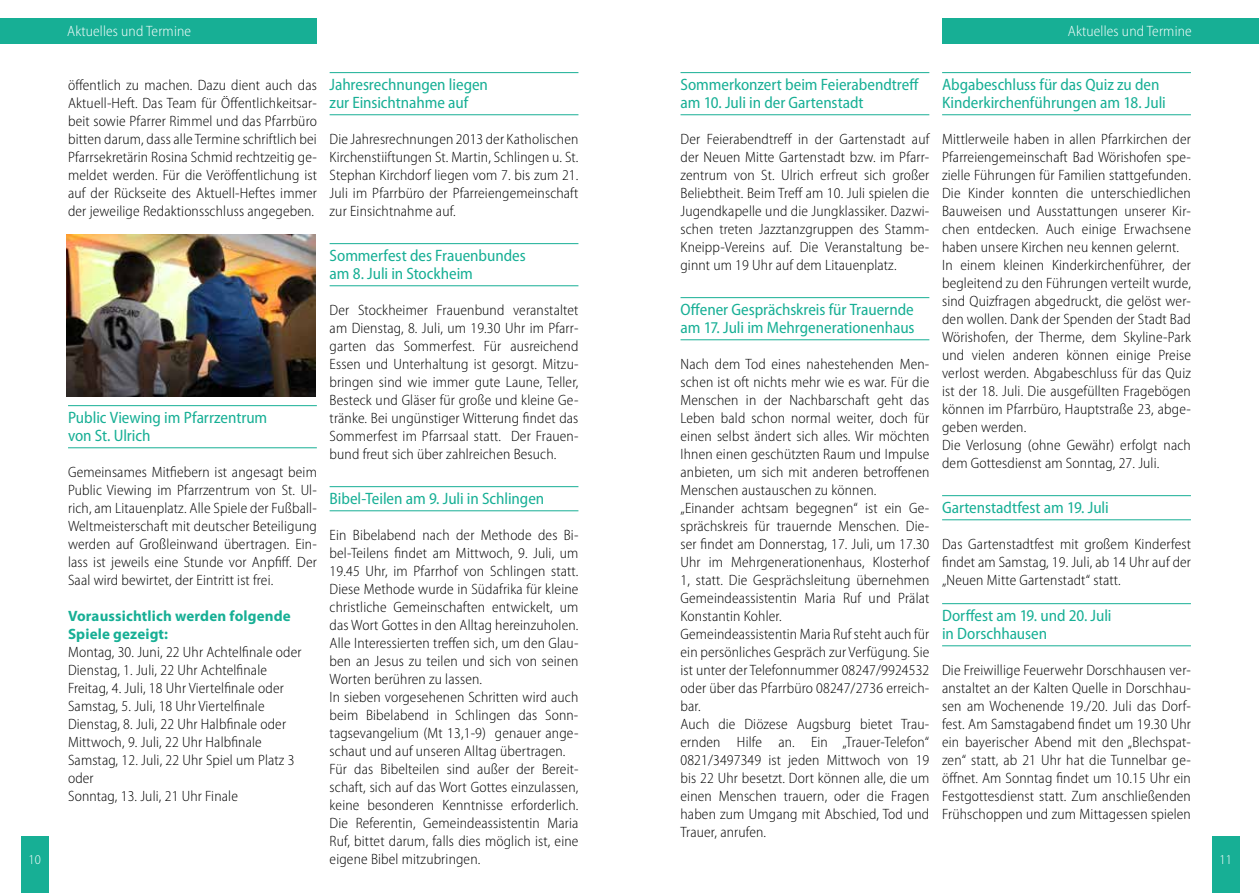
<style>
.page{position:relative;width:1259px;height:893px;background:#fff}
.page>*{position:absolute;margin:0;border:0;box-sizing:border-box;transform-origin:0 0}
.t1{font:semi-condensed 16.5px/18px "Myriad Pro";letter-spacing:-.005em;color:#17af95}
.t2{font:300 semi-condensed 15px/18px "Myriad Pro";letter-spacing:.01em;color:#000;text-align:justify}
.t3{font:700 15px/18px "Myriad Pro";letter-spacing:.01em;color:#17af95}
.t4{font:300 semi-condensed 15px "Myriad Pro";letter-spacing:.01em;color:#fff}
.t5{font:300 semi-condensed 13.5px "Myriad Pro";color:#fff}
</style>
<div class="page">
<div style="left:0;top:18px;width:317px;height:26px;background:#17af95"></div>
<div style="left:942px;top:18px;width:317px;height:26px;background:#17af95"></div>
<div style="left:1211px;top:837px;width:28px;height:56px;background:#17af95"></div>
<div style="left:21px;top:837px;width:28px;height:56px;background:#17af95"></div>
<hr style="left:68px;top:405px;width:249px;height:1px;background:#17af95">
<hr style="left:68px;top:447px;width:249px;height:1px;background:#17af95">
<hr style="left:330px;top:72px;width:248px;height:1px;background:#17af95">
<hr style="left:330px;top:114px;width:248px;height:1px;background:#17af95">
<hr style="left:330px;top:243px;width:248px;height:1px;background:#17af95">
<hr style="left:330px;top:285px;width:248px;height:1px;background:#17af95">
<hr style="left:330px;top:486px;width:248px;height:1px;background:#17af95">
<hr style="left:330px;top:510px;width:248px;height:1px;background:#17af95">
<hr style="left:680px;top:72px;width:249px;height:1px;background:#17af95">
<hr style="left:680px;top:114px;width:249px;height:1px;background:#17af95">
<hr style="left:680px;top:297px;width:249px;height:1px;background:#17af95">
<hr style="left:680px;top:339px;width:249px;height:1px;background:#17af95">
<hr style="left:942px;top:72px;width:249px;height:1px;background:#17af95">
<hr style="left:942px;top:114px;width:249px;height:1px;background:#17af95">
<hr style="left:942px;top:495px;width:249px;height:1px;background:#17af95">
<hr style="left:942px;top:519px;width:249px;height:1px;background:#17af95">
<hr style="left:942px;top:603px;width:249px;height:1px;background:#17af95">
<hr style="left:942px;top:645px;width:249px;height:1px;background:#17af95">
<img style="left:67px;top:234px;width:249px;height:162px">
<p class="t5" style="left:29px;top:852px;width:14px">10</p>
<p class="t4" style="left:67px;top:23px;width:125px">Aktuelles und Termine</p>
<p class="t2" style="left:68px;top:76px;width:250px">öffentlich zu machen. Dazu dient auch das Aktuell-Heft. Das Team für Öffentlichkeitsar&shy;beit sowie Pfarrer Rimmel und das Pfarrbüro bitten darum, dass alle Termine schriftlich bei Pfarrsekretärin Rosina Schmid rechtzeitig ge&shy;meldet werden. Für die Veröffentlichung ist auf der Rückseite des Aktuell-Heftes immer der jeweilige Redaktionsschluss angegeben.</p>
<p class="t1" style="left:68px;top:409px;width:201px">Public Viewing im Pfarrzentrum von St. Ulrich</p>
<p class="t2" style="left:68px;top:463px;width:250px">Gemeinsames Mitfiebern ist angesagt beim Public Viewing im Pfarrzentrum von St. Ul&shy;rich, am Litauenplatz. Alle Spiele der Fußball-Weltmeisterschaft mit deutscher Beteiligung werden auf Großleinwand übertragen. Ein&shy;lass ist jeweils eine Stunde vor Anpfiff. Der Saal wird bewirtet, der Eintritt ist frei.</p>
<p class="t3" style="left:68px;top:606px;width:224px">Voraussichtlich werden folgende<br>Spiele gezeigt:</p>
<p class="t2" style="left:68px;top:643px;width:235px;text-align:left">Montag, 30. Juni, 22 Uhr Achtelfinale oder Dienstag, 1. Juli, 22 Uhr Achtelfinale Freitag, 4. Juli, 18 Uhr Viertelfinale oder Samstag, 5. Juli, 18 Uhr Viertelfinale Dienstag, 8. Juli, 22 Uhr Halbfinale oder Mittwoch, 9. Juli, 22 Uhr Halbfinale Samstag, 12. Juli, 22 Uhr Spiel um Platz 3 oder<br>Sonntag, 13. Juli, 21 Uhr Finale</p>
<p class="t1" style="left:330px;top:76px;width:160px">Jahresrechnungen liegen zur Einsichtnahme auf</p>
<p class="t2" style="left:330px;top:130px;width:250px">Die Jahresrechnungen 2013 der Katholischen Kirchenstiiftungen St. Martin, Schlingen u. St.<br>Stephan Kirchdorf liegen vom 7. bis zum 21.<br>Juli im Pfarrbüro der Pfarreiengemeinschaft zur Einsichtnahme auf.</p>
<p class="t1" style="left:330px;top:247px;width:198px">Sommerfest des Frauenbundes am 8. Juli in Stockheim</p>
<p class="t2" style="left:330px;top:301px;width:250px">Der Stockheimer Frauenbund veranstaltet am Dienstag, 8. Juli, um 19.30 Uhr im Pfarr&shy;garten das Sommerfest. Für ausreichend Essen und Unterhaltung ist gesorgt. Mitzu&shy;bringen sind wie immer gute Laune, Teller, Besteck und Gläser für große und kleine Ge&shy;tränke. Bei ungünstiger Witterung findet das Sommerfest im Pfarrsaal statt. Der Frauen&shy;bund freut sich über zahlreichen Besuch.</p>
<p class="t1" style="left:330px;top:490px;width:216px">Bibel-Teilen am 9. Juli in Schlingen</p>
<p class="t2" style="left:330px;top:526px;width:250px;text-align:left">Ein Bibelabend nach der Methode des Bi&shy;bel-Teilens findet am Mittwoch, 9. Juli, um 19.45 Uhr, im Pfarrhof von Schlingen statt.<br>Diese Methode wurde in Südafrika für kleine christliche Gemeinschaften entwickelt, um das Wort Gottes in den Alltag hereinzuholen.<br>Alle Interessierten treffen sich, um den Glau&shy;ben an Jesus zu teilen und sich von seinen Worten berühren zu lassen.<br>In sieben vorgesehenen Schritten wird auch beim Bibelabend in Schlingen das Sonn&shy;tagsevangelium (Mt 13,1-9) genauer ange&shy;schaut und auf unseren Alltag übertragen.<br>Für das Bibelteilen sind außer der Bereit&shy;schaft, sich auf das Wort Gottes einzulassen, keine besonderen Kenntnisse erforderlich.<br>Die Referentin, Gemeindeassistentin Maria Ruf, bittet darum, falls dies möglich ist, eine eigene Bibel mitzubringen.</p>
<p class="t4" style="left:1068px;top:23px;width:125px">Aktuelles und Termine</p>
<p class="t1" style="left:680px;top:76px;width:240px">Sommerkonzert beim Feierabendtreff am 10. Juli in der Gartenstadt</p>
<p class="t2" style="left:680px;top:130px;width:250px">Der Feierabendtreff in der Gartenstadt auf der Neuen Mitte Gartenstadt bzw. im Pfarr&shy;zentrum von St. Ulrich erfreut sich großer Beliebtheit. Beim Treff am 10. Juli spielen die Jugendkapelle und die Jungklassiker. Dazwi&shy;schen treten Jazztanzgruppen des Stamm-Kneipp-Vereins auf. Die Veranstaltung be&shy;ginnt um 19 Uhr auf dem Litauenplatz.</p>
<p class="t1" style="left:680px;top:301px;width:236px">Offener Gesprächskreis für Trauernde am 17. Juli im Mehrgenerationenhaus</p>
<p class="t2" style="left:680px;top:355px;width:250px;text-align:left">Nach dem Tod eines nahestehenden Men&shy;schen ist oft nichts mehr wie es war. Für die Menschen in der Nachbarschaft geht das Leben bald schon normal weiter, doch für einen selbst ändert sich alles. Wir möchten Ihnen einen geschützten Raum und Impulse anbieten, um sich mit anderen betroffenen Menschen austauschen zu können. „Einander achtsam begegnen“ ist ein Ge&shy;sprächskreis für trauernde Menschen. Die&shy;ser findet am Donnerstag, 17. Juli, um 17.30<br>Uhr im Mehrgenerationenhaus, Klosterhof 1, statt. Die Gesprächsleitung übernehmen Gemeindeassistentin Maria Ruf und Prälat Konstantin Kohler.<br>Gemeindeassistentin Maria Ruf steht auch für ein persönliches Gespräch zur Verfügung. Sie ist unter der Telefonnummer 08247/9924532 oder über das Pfarrbüro 08247/2736 erreich&shy;bar.<br>Auch die Diözese Augsburg bietet Trau&shy;ernden Hilfe an. Ein „Trauer-Telefon“ 0821/3497349 ist jeden Mittwoch von 19 bis 22 Uhr besetzt. Dort können alle, die um einen Menschen trauern, oder die Fragen haben zum Umgang mit Abschied, Tod und Trauer, anrufen.</p>
<p class="t1" style="left:942px;top:76px;width:225px">Abgabeschluss für das Quiz zu den<br>Kinderkirchenführungen am 18. Juli</p>
<p class="t2" style="left:942px;top:130px;width:250px;text-align:left">Mittlerweile haben in allen Pfarrkirchen der Pfarreiengemeinschaft Bad Wörishofen spe&shy;zielle Führungen für Familien stattgefunden.<br>Die Kinder konnten die unterschiedlichen Bauweisen und Ausstattungen unserer Kir&shy;chen entdecken. Auch einige Erwachsene haben unsere Kirchen neu kennen gelernt.<br>In einem kleinen Kinderkirchenführer, der begleitend zu den Führungen verteilt wurde, sind Quizfragen abgedruckt, die gelöst wer&shy;den wollen. Dank der Spenden der Stadt Bad Wörishofen, der Therme, dem Skyline-Park und vielen anderen können einige Preise verlost werden. Abgabeschluss für das Quiz ist der 18. Juli. Die ausgefüllten Fragebögen können im Pfarrbüro, Hauptstraße 23, abge&shy;geben werden.<br>Die Verlosung (ohne Gewähr) erfolgt nach dem Gottesdienst am Sonntag, 27. Juli.</p>
<p class="t1" style="left:942px;top:499px;width:168px">Gartenstadtfest am 19. Juli</p>
<p class="t2" style="left:942px;top:535px;width:250px">Das Gartenstadtfest mit großem Kinderfest findet am Samstag, 19. Juli, ab 14 Uhr auf der „Neuen Mitte Gartenstadt“ statt.</p>
<p class="t1" style="left:942px;top:607px;width:171px">Dorffest am 19. und 20. Juli in Dorschhausen</p>
<p class="t2" style="left:942px;top:661px;width:250px">Die Freiwillige Feuerwehr Dorschhausen ver&shy;anstaltet an der Kalten Quelle in Dorschhau&shy;sen am Wochenende 19./20. Juli das Dorf&shy;fest. Am Samstagabend findet um 19.30 Uhr ein bayerischer Abend mit den „Blechspat&shy;zen“ statt, ab 21 Uhr hat die Tunnelbar ge&shy;öffnet. Am Sonntag findet um 10.15 Uhr ein Festgottesdienst statt. Zum anschließenden Frühschoppen und zum Mittagessen spielen</p>
<p class="t5" style="left:1219px;top:852px;width:14px">11</p>
</div>
